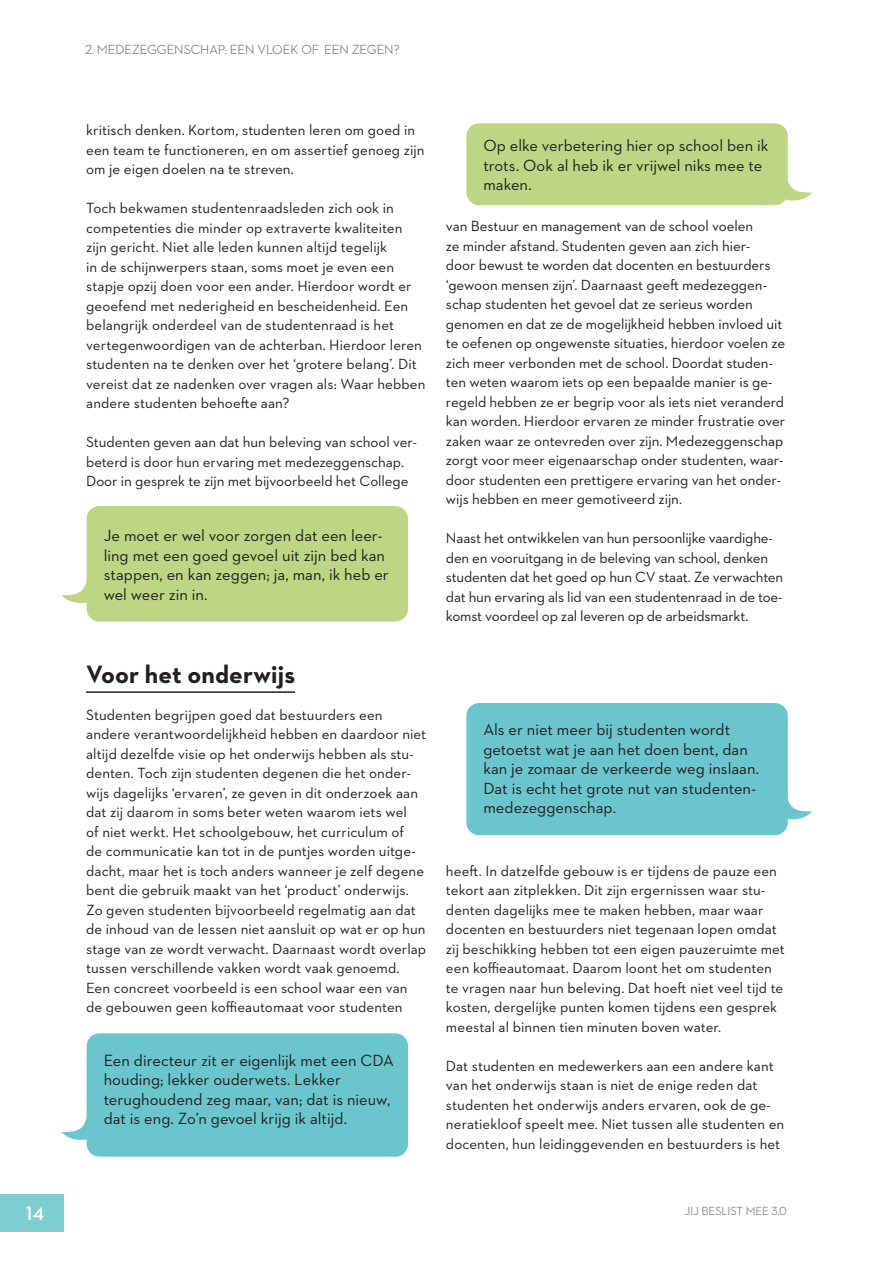
<style>
.page{position:relative;width:893px;height:1263px;background:#fff}
.page>*{position:absolute;margin:0;border:0;box-sizing:border-box;transform-origin:0 0}
.t1{font:700 25.5px "Neutraface 2 Text";letter-spacing:.005em;color:#231f20}
.t2{font:700 19.5px "Neutraface 2 Display";color:#fff}
.t3{font:16.5px/19.5px "Neutraface 2 Text";color:#231f20}
.t4{font:15px/19.5px "Neutraface 2 Text";color:#231f20}
.t5{font:500 13.5px "Neutraface 2 Display";color:#808285}
.t6{font:500 12px "Neutraface 2 Display";color:#808285}
</style>
<div class="page">
<div style="left:0;top:1194px;width:64px;height:37px;background:#7dcdd2"></div>
<hr style="left:86px;top:691px;width:209px;height:2px;background:#231f20">
<svg style="left:786px;top:181px;width:26px;height:20px"></svg>
<svg style="left:788px;top:800px;width:24px;height:19px"></svg>
<div style="left:466px;top:123px;width:322px;height:82px;background:#bcd683;border-radius:13px"></div>
<svg style="left:62px;top:578px;width:25px;height:25px"></svg>
<svg style="left:62px;top:1115px;width:25px;height:25px"></svg>
<div style="left:87px;top:506px;width:321px;height:116px;background:#bcd683;border-radius:13px"></div>
<div style="left:87px;top:1033px;width:321px;height:124px;background:#6ac6cc;border-radius:13px"></div>
<div style="left:466px;top:703px;width:322px;height:132px;background:#6ac6cc;border-radius:13px"></div>
<h2 class="t2" style="left:26px;top:1202px;width:19px">14</h2>
<p class="t5" style="left:85px;top:42px;width:316px">2. MEDEZEGGENSCHAP: EEN VLOEK OF EEN ZEGEN?</p>
<p class="t4" style="left:86px;top:120px;width:340px">kritisch denken. Kortom, studenten leren om goed in een team te functioneren, en om assertief genoeg zijn om je eigen doelen na te streven.</p>
<p class="t4" style="left:86px;top:198px;width:341px">Toch bekwamen studentenraadsleden zich ook in competenties die minder op extraverte kwaliteiten zijn gericht. Niet alle leden kunnen altijd tegelijk<br>in de schijnwerpers staan, soms moet je even een stapje opzij doen voor een ander. Hierdoor wordt er geoefend met nederigheid en bescheidenheid. Een belangrijk onderdeel van de studentenraad is het vertegenwoordigen van de achterban. Hierdoor leren studenten na te denken over het ‘grotere belang’. Dit vereist dat ze nadenken over vragen als: Waar hebben andere studenten behoefte aan?</p>
<p class="t4" style="left:86px;top:432px;width:332px">Studenten geven aan dat hun beleving van school ver&shy;beterd is door hun ervaring met medezeggenschap.<br>Door in gesprek te zijn met bijvoorbeeld het College</p>
<p class="t3" style="left:104px;top:525px;width:287px">Je moet er wel voor zorgen dat een leer&shy;ling met een goed gevoel uit zijn bed kan stappen, en kan zeggen; ja, man, ik heb er wel weer zin in.</p>
<h1 class="t1" style="left:86px;top:658px;width:210px">Voor het onderwijs</h1>
<p class="t4" style="left:86px;top:704px;width:342px">Studenten begrijpen goed dat bestuurders een andere verantwoordelijkheid hebben en daardoor niet altijd dezelfde visie op het onderwijs hebben als stu&shy;denten. Toch zijn studenten degenen die het onder&shy;wijs dagelijks ‘ervaren’, ze geven in dit onderzoek aan dat zij daarom in soms beter weten waarom iets wel<br>of niet werkt. Het schoolgebouw, het curriculum of<br>de communicatie kan tot in de puntjes worden uitge&shy;dacht, maar het is toch anders wanneer je zelf degene bent die gebruik maakt van het ‘product’ onderwijs.<br>Zo geven studenten bijvoorbeeld regelmatig aan dat de inhoud van de lessen niet aansluit op wat er op hun stage van ze wordt verwacht. Daarnaast wordt overlap tussen verschillende vakken wordt vaak genoemd.<br>Een concreet voorbeeld is een school waar een van de gebouwen geen koffieautomaat voor studenten</p>
<p class="t3" style="left:104px;top:1050px;width:292px">Een directeur zit er eigenlijk met een CDA houding; lekker ouderwets. Lekker terughoudend zeg maar, van; dat is nieuw, dat is eng. Zo’n gevoel krijg ik altijd.</p>
<p class="t3" style="left:483px;top:136px;width:287px">Op elke verbetering hier op school ben ik trots. Ook al heb ik er vrijwel niks mee te maken.</p>
<p class="t4" style="left:446px;top:216px;width:341px">van Bestuur en management van de school voelen<br>ze minder afstand. Studenten geven aan zich hier-<br>door bewust te worden dat docenten en bestuurders ‘gewoon mensen zijn’. Daarnaast geeft medezeggen&shy;schap studenten het gevoel dat ze serieus worden genomen en dat ze de mogelijkheid hebben invloed uit te oefenen op ongewenste situaties, hierdoor voelen ze zich meer verbonden met de school. Doordat studen&shy;ten weten waarom iets op een bepaalde manier is ge&shy;regeld hebben ze er begrip voor als iets niet veranderd kan worden. Hierdoor ervaren ze minder frustratie over zaken waar ze ontevreden over zijn. Medezeggenschap zorgt voor meer eigenaarschap onder studenten, waar&shy;door studenten een prettigere ervaring van het onder&shy;wijs hebben en meer gemotiveerd zijn.</p>
<p class="t4" style="left:446px;top:528px;width:339px">Naast het ontwikkelen van hun persoonlijke vaardighe&shy;den en vooruitgang in de beleving van school, denken studenten dat het goed op hun CV staat. Ze verwachten dat hun ervaring als lid van een studentenraad in de toe&shy;komst voordeel op zal leveren op de arbeidsmarkt.</p>
<p class="t3" style="left:483px;top:720px;width:277px">Als er niet meer bij studenten wordt getoetst wat je aan het doen bent, dan kan je zomaar de verkeerde weg inslaan.<br>Dat is echt het grote nut van studenten&shy;medezeggenschap.</p>
<p class="t4" style="left:446px;top:860px;width:340px">heeft. In datzelfde gebouw is er tijdens de pauze een tekort aan zitplekken. Dit zijn ergernissen waar stu&shy;denten dagelijks mee te maken hebben, maar waar docenten en bestuurders niet tegenaan lopen omdat zij beschikking hebben tot een eigen pauzeruimte met een koffieautomaat. Daarom loont het om studenten te vragen naar hun beleving. Dat hoeft niet veel tijd te kosten, dergelijke punten komen tijdens een gesprek meestal al binnen tien minuten boven water.</p>
<p class="t4" style="left:446px;top:1055px;width:340px">Dat studenten en medewerkers aan een andere kant van het onderwijs staan is niet de enige reden dat studenten het onderwijs anders ervaren, ook de ge&shy;neratiekloof speelt mee. Niet tussen alle studenten en docenten, hun leidinggevenden en bestuurders is het</p>
<p class="t6" style="left:685px;top:1204px;width:103px">JIJ BESLIST MEE 3.0</p>
</div>
